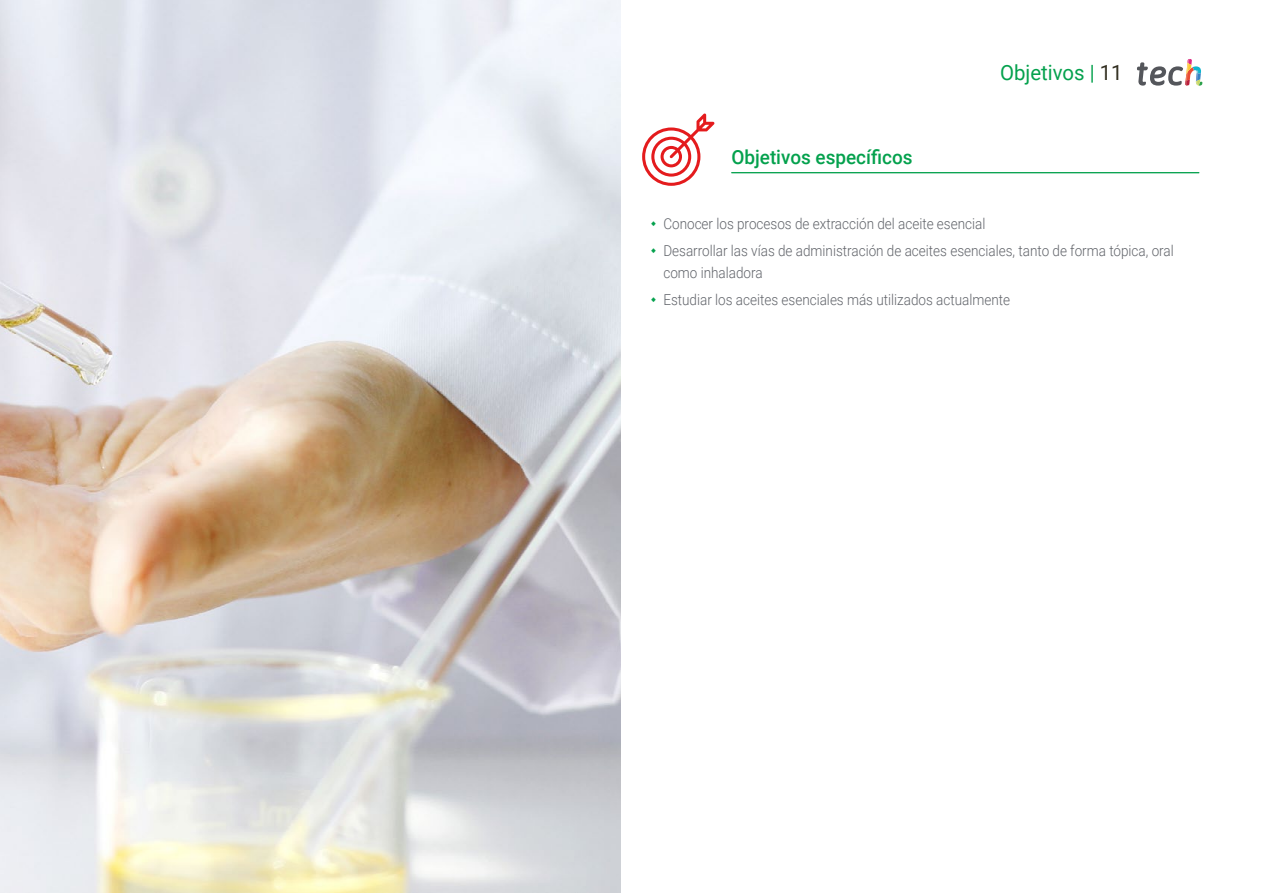
<style>
.page{position:relative;width:1263px;height:893px;background:#fff}
.page>*{position:absolute;margin:0;border:0;box-sizing:border-box;transform-origin:0 0}
.t1{font:21px "Roboto";color:#04a14d}
.t2{font:500 19.5px "Roboto";color:#04a14d}
.t3{font:300 15px/26.7px "Roboto";color:#61646a;scale:.9 1}
.s1{color:#312e20}
</style>
<div class="page">
<svg style="left:642px;top:113px;width:72px;height:73px"></svg>
<hr style="left:731px;top:172px;width:468px;height:1px;background:#04a14d">
<img style="left:0;top:0;width:621px;height:893px">
<svg style="left:1137px;top:59px;width:65px;height:27px"></svg>
<h2 class="t2" style="left:731px;top:144px;width:183px">Objetivos específicos</h2>
<h1 class="t1" style="left:1000px;top:57px;width:124px">Objetivos | <span class="s1">11</span></h1>
<p class="t3" style="left:663px;top:210px;width:569px">Conocer los procesos de extracción del aceite esencial<br>Desarrollar las vías de administración de aceites esenciales, tanto de forma tópica, oral</p>
<p class="t3" style="left:663px;top:259px;width:387px">como inhaladora<br>Estudiar los aceites esenciales más utilizados actualmente</p>
</div>
